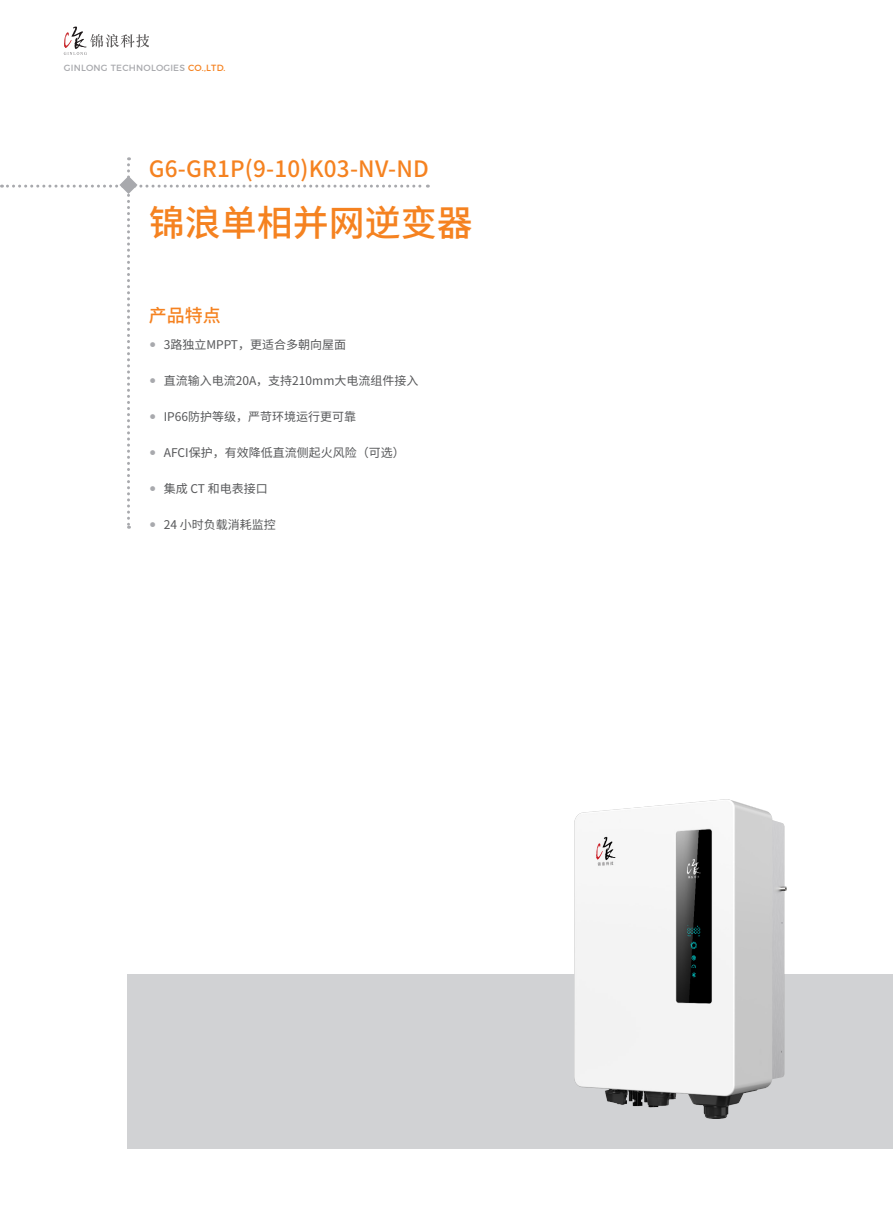
<style>
.page{position:relative;width:893px;height:1212px;background:#fff}
.page>*{position:absolute;margin:0;border:0;box-sizing:border-box;transform-origin:0 0}
.t1{font:500 36px "Source Han Sans SC";color:#f58220}
.t2{font:500 22.5px "Source Han Sans SC";letter-spacing:.01em;color:#f58220}
.t3{font:500 18px "Source Han Sans SC";color:#f58220}
.t4{font:12px "Source Han Sans SC";color:#57585a}
.t5{font:9px "Montserrat";letter-spacing:.025em;color:#a8a9ad}
.s1{color:#f58220}
.s2{color:#a8a9ad}
</style>
<div class="page">
<div style="left:128px;top:974px;width:765px;height:174px;background:#d1d2d4"></div>
<svg style="left:64px;top:27px;width:85px;height:28px"></svg>
<img style="left:575px;top:799px;width:212px;height:319px">
<svg style="left:1px;top:157px;width:427px;height:372px"></svg>
<p class="t5" style="left:64px;top:61px;width:163px">GINLONG TECHNOLOGIES <span class="s1">CO.,LTD.</span></p>
<h2 class="t2" style="left:149px;top:156px;width:282px">G6-GR1P(9-10)K03-NV-ND</h2>
<h1 class="t1" style="left:149px;top:202px;width:325px">锦浪单相并网逆变器</h1>
<h3 class="t3" style="left:149px;top:305px;width:73px">产品特点</h3>
<p class="t4" style="left:149px;top:337px;width:199px"><span class="s2">•</span> 3路独立MPPT，更适合多朝向屋面</p>
<p class="t4" style="left:149px;top:373px;width:271px"><span class="s2">•</span> 直流输入电流20A，支持210mm大电流组件接入</p>
<p class="t4" style="left:149px;top:409px;width:209px"><span class="s2">•</span> IP66防护等级，严苛环境运行更可靠</p>
<p class="t4" style="left:149px;top:445px;width:257px"><span class="s2">•</span> AFCI保护，有效降低直流侧起火风险（可选）</p>
<p class="t4" style="left:149px;top:481px;width:120px"><span class="s2">•</span> 集成 CT 和电表接口</p>
<p class="t4" style="left:149px;top:517px;width:128px"><span class="s2">•</span> 24 小时负载消耗监控</p>
</div>
